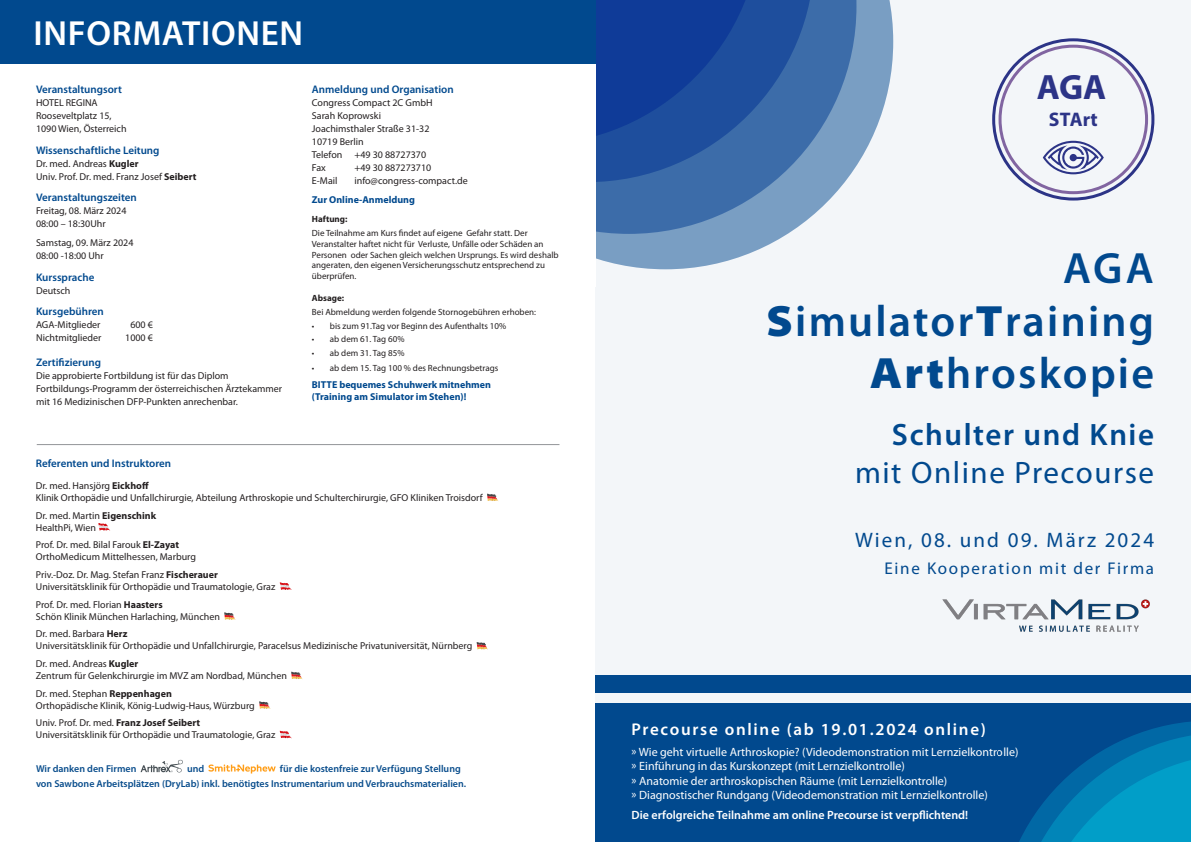
<style>
.page{position:relative;width:1191px;height:842px;background:#fff}
.page>*{position:absolute;margin:0;border:0;box-sizing:border-box;transform-origin:0 0}
.Titel{font:600 44px/52.8px "Myriad Pro";letter-spacing:.05em;color:#01498e;text-align:right}
.t1{font:700 35.3px "Myriad Pro";color:#2c3487}
.Kopf{font:600 35px "Myriad Pro";letter-spacing:.02em;color:#fff}
.Titel-2{font:31px "Myriad Pro";letter-spacing:.05em;color:#01498e}
.Titel-3{font:600 31px "Myriad Pro";letter-spacing:.05em;color:#01498e}
.thema{font:21px "Myriad Pro";letter-spacing:.1em;color:#01498e}
.t2{font:700 19.7px "Myriad Pro";letter-spacing:.01em;color:#2c3487}
.thema-2{font:600 17px "Myriad Pro";letter-spacing:.1em;color:#fff}
.thema-3{font:17px "Myriad Pro";letter-spacing:.1em;color:#01498e}
.thema-4{font:12px "Myriad Pro";color:#fff}
.thema-5{font:600 12px "Myriad Pro";color:#fff}
.Überschrift{font:600 11px "Myriad Pro";color:#01498e}
.Programminhalte{font:10px/13px "Myriad Pro";color:#231f20}
.t3{font:600 10px "Myriad Pro";color:#094d8c}
.t4{font:700 10px/12px "Myriad Pro";color:#01498e}
.Referentenliste-Name{font:10px "Myriad Pro";color:#231f20}
.t5{font:9px/10.8px "Myriad Pro";color:#231f20}
.t6{font:700 9px "Myriad Pro";color:#231f20}
.s1{font-weight:700}
.s2{font-weight:900;font-stretch:semi-expanded}
</style>
<div class="page">
<div style="left:595px;top:0;width:596px;height:842px;background:#f3f6f9"></div>
<svg style="left:596px;top:0;width:297px;height:269px;fill:#799ec3"></svg>
<svg style="left:596px;top:0;width:260px;height:234px;background:#3864a8"></svg>
<div style="left:0;top:0;width:596px;height:64px;background:#01498e"></div>
<svg style="left:487px;top:494px;width:11px;height:7px"></svg>
<svg style="left:98px;top:523px;width:12px;height:8px"></svg>
<svg style="left:280px;top:582px;width:12px;height:8px"></svg>
<svg style="left:224px;top:612px;width:12px;height:8px"></svg>
<svg style="left:476px;top:642px;width:12px;height:8px"></svg>
<svg style="left:291px;top:672px;width:12px;height:7px"></svg>
<svg style="left:259px;top:701px;width:12px;height:8px"></svg>
<svg style="left:280px;top:731px;width:12px;height:7px"></svg>
<hr style="left:37px;top:444px;width:522px;height:1px;background:#939598">
<div style="left:998px;top:45px;width:150px;height:149px;border:3px solid #8165a1;border-radius:50%"></div>
<div style="left:992px;top:38px;width:162px;height:163px;border:3px solid #2c3487;border-radius:50%"></div>
<svg style="left:1042px;top:141px;width:61px;height:33px"></svg>
<div style="left:596px;top:703px;width:595px;height:139px;background:#01498e"></div>
<img style="left:942px;top:599px;width:208px;height:33px">
<div style="left:596px;top:675px;width:595px;height:18px;background:#01498e"></div>
<svg style="left:1019px;top:721px;width:172px;height:121px"></svg>
<svg style="left:140px;top:760px;width:43px;height:12px"></svg>
<svg style="left:208px;top:764px;width:68px;height:9px"></svg>
<p class="Kopf" style="left:34px;top:11px;width:271px">INFORMATIONEN</p>
<p class="Überschrift" style="left:36px;top:83px;width:87px">Veranstaltungsort</p>
<p class="Programminhalte" style="left:36px;top:96px;width:63px">HOTEL REGINA</p>
<p class="Programminhalte" style="left:36px;top:109px;width:77px">Rooseveltplatz 15,</p>
<p class="Programminhalte" style="left:36px;top:122px;width:92px">1090 Wien, Österreich</p>
<p class="Überschrift" style="left:36px;top:143px;width:125px">Wissenschaftliche Leitung</p>
<p class="Programminhalte" style="left:36px;top:157px;width:104px">Dr. med. Andreas <span class="s1">Kugler</span></p>
<p class="Programminhalte" style="left:36px;top:170px;width:162px">Univ. Prof. Dr. med. Franz Josef <span class="s1">Seibert</span></p>
<p class="Überschrift" style="left:36px;top:191px;width:102px">Veranstaltungszeiten</p>
<p class="Programminhalte" style="left:36px;top:204px;width:92px">Freitag, 08. März 2024</p>
<p class="Programminhalte" style="left:36px;top:217px;width:71px">08:00 – 18:30Uhr</p>
<p class="Programminhalte" style="left:36px;top:236px;width:99px">Samstag, 09. März 2024</p>
<p class="Programminhalte" style="left:36px;top:249px;width:69px">08:00 -18:00 Uhr</p>
<p class="Überschrift" style="left:36px;top:270px;width:60px">Kurssprache</p>
<p class="Programminhalte" style="left:36px;top:283px;width:36px">Deutsch</p>
<p class="Überschrift" style="left:36px;top:304px;width:69px">Kursgebühren</p>
<p class="Programminhalte" style="left:36px;top:318px;width:66px">AGA-Mitglieder</p>
<p class="Programminhalte" style="left:130px;top:318px;width:24px">600 €</p>
<p class="Programminhalte" style="left:36px;top:331px;width:67px">Nichtmitglieder</p>
<p class="Programminhalte" style="left:125px;top:331px;width:29px">1000 €</p>
<p class="Überschrift" style="left:36px;top:355px;width:66px">Zertifizierung</p>
<p class="Programminhalte" style="left:36px;top:368px;width:248px">Die approbierte Fortbildung ist für das Diplom<br>Fortbildungs-Programm der österreichischen Ärztekammer mit 16 Medizinischen DFP-Punkten anrechenbar.</p>
<p class="Überschrift" style="left:312px;top:83px;width:143px">Anmeldung und Organisation</p>
<p class="Programminhalte" style="left:312px;top:96px;width:122px">Congress Compact 2C GmbH</p>
<p class="Programminhalte" style="left:312px;top:109px;width:71px">Sarah Koprowski</p>
<p class="Programminhalte" style="left:312px;top:122px;width:119px">Joachimsthaler Straße 31-32</p>
<p class="Programminhalte" style="left:312px;top:135px;width:53px">10719 Berlin</p>
<p class="Programminhalte" style="left:312px;top:148px;width:116px">Telefon +49 30 88727370</p>
<p class="Programminhalte" style="left:312px;top:161px;width:15px">Fax</p>
<p class="Programminhalte" style="left:354px;top:161px;width:78px">+49 30 887273710</p>
<p class="Programminhalte" style="left:312px;top:174px;width:27px">E-Mail</p>
<p class="Programminhalte" style="left:354px;top:174px;width:115px">info@congress-compact.de</p>
<p class="t4" style="left:312px;top:193px;width:104px">Zur Online-Anmeldung</p>
<p class="t6" style="left:312px;top:213px;width:37px">Haftung:</p>
<p class="t5" style="left:312px;top:227px;width:248px">Die Teilnahme am Kurs findet auf eigene Gefahr statt. Der Veranstalter haftet nicht für Verluste, Unfälle oder Schäden an Personen oder Sachen gleich welchen Ursprungs. Es wird deshalb angeraten, den eigenen Versicherungsschutz entsprechend zu überprüfen.</p>
<p class="t6" style="left:312px;top:292px;width:34px">Absage:</p>
<p class="t5" style="left:312px;top:306px;width:226px">Bei Abmeldung werden folgende Stornogebühren erhoben:</p>
<p class="t5" style="left:312px;top:320px;width:196px">• bis zum 91.Tag vor Beginn des Aufenthalts 10%</p>
<p class="t5" style="left:312px;top:334px;width:94px">• ab dem 61. Tag 60%</p>
<p class="t5" style="left:312px;top:347px;width:94px">• ab dem 31. Tag 85%</p>
<p class="t5" style="left:312px;top:362px;width:188px">• ab dem 15. Tag 100 % des Rechnungsbetrags</p>
<p class="t4" style="left:312px;top:379px;width:181px">BITTE bequemes Schuhwerk mitnehmen (Training am Simulator im Stehen)!</p>
<p class="Überschrift" style="left:36px;top:456px;width:137px">Referenten und Instruktoren</p>
<p class="Programminhalte" style="left:36px;top:479px;width:114px">Dr. med. Hansjörg <span class="s1">Eickhoff</span></p>
<p class="Programminhalte" style="left:36px;top:491px;width:448px">Klinik Orthopädie und Unfallchirurgie, Abteilung Arthroskopie und Schulterchirurgie, GFO Kliniken Troisdorf</p>
<p class="Programminhalte" style="left:36px;top:509px;width:122px">Dr. med. Martin <span class="s1">Eigenschink</span></p>
<p class="Programminhalte" style="left:36px;top:521px;width:62px">HealthPi, Wien</p>
<p class="Programminhalte" style="left:36px;top:538px;width:145px">Prof. Dr. med. Bilal Farouk <span class="s1">El-Zayat</span></p>
<p class="Programminhalte" style="left:36px;top:550px;width:162px">OrthoMedicum Mittelhessen, Marburg</p>
<p class="Programminhalte" style="left:36px;top:568px;width:183px">Priv.-Doz. Dr. Mag. Stefan Franz <span class="s1">Fischerauer</span></p>
<p class="Programminhalte" style="left:36px;top:580px;width:241px">Universitätsklinik für Orthopädie und Traumatologie, Graz</p>
<p class="Programminhalte" style="left:36px;top:598px;width:128px">Prof. Dr. med. Florian <span class="s1">Haasters</span></p>
<p class="Programminhalte" style="left:36px;top:610px;width:186px">Schön Klinik München Harlaching, München</p>
<p class="Programminhalte" style="left:36px;top:627px;width:93px">Dr. med. Barbara <span class="s1">Herz</span></p>
<p class="Programminhalte" style="left:36px;top:639px;width:438px">Universitätsklinik für Orthopädie und Unfallchirurgie, Paracelsus Medizinische Privatuniversität, Nürnberg</p>
<p class="Programminhalte" style="left:36px;top:657px;width:104px">Dr. med. Andreas <span class="s1">Kugler</span></p>
<p class="Programminhalte" style="left:36px;top:669px;width:252px">Zentrum für Gelenkchirurgie im MVZ am Nordbad, München</p>
<p class="Referentenliste-Name" style="left:36px;top:687px;width:138px">Dr. med. Stephan <span class="s1">Reppenhagen</span></p>
<p class="Programminhalte" style="left:36px;top:699px;width:220px">Orthopädische Klinik, König-Ludwig-Haus, Würzburg</p>
<p class="Referentenliste-Name" style="left:36px;top:717px;width:166px">Univ. Prof. Dr. med. <span class="s1">Franz Josef Seibert</span></p>
<p class="Programminhalte" style="left:36px;top:728px;width:241px">Universitätsklinik für Orthopädie und Traumatologie, Graz</p>
<p class="t3" style="left:36px;top:763px;width:102px">Wir danken den Firmen</p>
<p class="t3" style="left:187px;top:763px;width:19px">und</p>
<p class="t3" style="left:280px;top:763px;width:182px">für die kostenfreie zur Verfügung Stellung</p>
<p class="t3" style="left:36px;top:777px;width:431px">von Sawbone Arbeitsplätzen (DryLab) inkl. benötigtes Instrumentarium und Verbrauchsmaterialien.</p>
<p class="t1" style="left:1036px;top:65px;width:71px">AGA</p>
<p class="t2" style="left:1049px;top:106px;width:50px">STArt</p>
<p class="Titel" style="left:766px;top:240px;width:389px">AGA<br><span class="s2">S</span>imulator<span class="s2">T</span>raining<br><span class="s2">Art</span>hroskopie</p>
<p class="Titel-3" style="left:892px;top:415px;width:264px">Schulter und Knie</p>
<p class="Titel-2" style="left:855px;top:453px;width:300px">mit Online Precourse</p>
<p class="thema" style="left:855px;top:527px;width:300px">Wien, 08. und 09. März 2024</p>
<p class="thema-3" style="left:884px;top:558px;width:271px">Eine Kooperation mit der Firma</p>
<p class="thema-2" style="left:631px;top:718px;width:356px">Precourse online (ab 19.01.2024 online)</p>
<p class="thema-4" style="left:631px;top:745px;width:388px">» Wie geht virtuelle Arthroskopie? (Videodemonstration mit Lernzielkontrolle)</p>
<p class="thema-4" style="left:631px;top:759px;width:275px">» Einführung in das Kurskonzept (mit Lernzielkontrolle)</p>
<p class="thema-4" style="left:631px;top:773px;width:317px">» Anatomie der arthroskopischen Räume (mit Lernzielkontrolle)</p>
<p class="thema-4" style="left:631px;top:788px;width:358px">» Diagnostischer Rundgang (Videodemonstration mit Lernzielkontrolle)</p>
<p class="thema-5" style="left:631px;top:808px;width:338px">Die erfolgreiche Teilnahme am online Precourse ist verpflichtend!</p>
</div>
